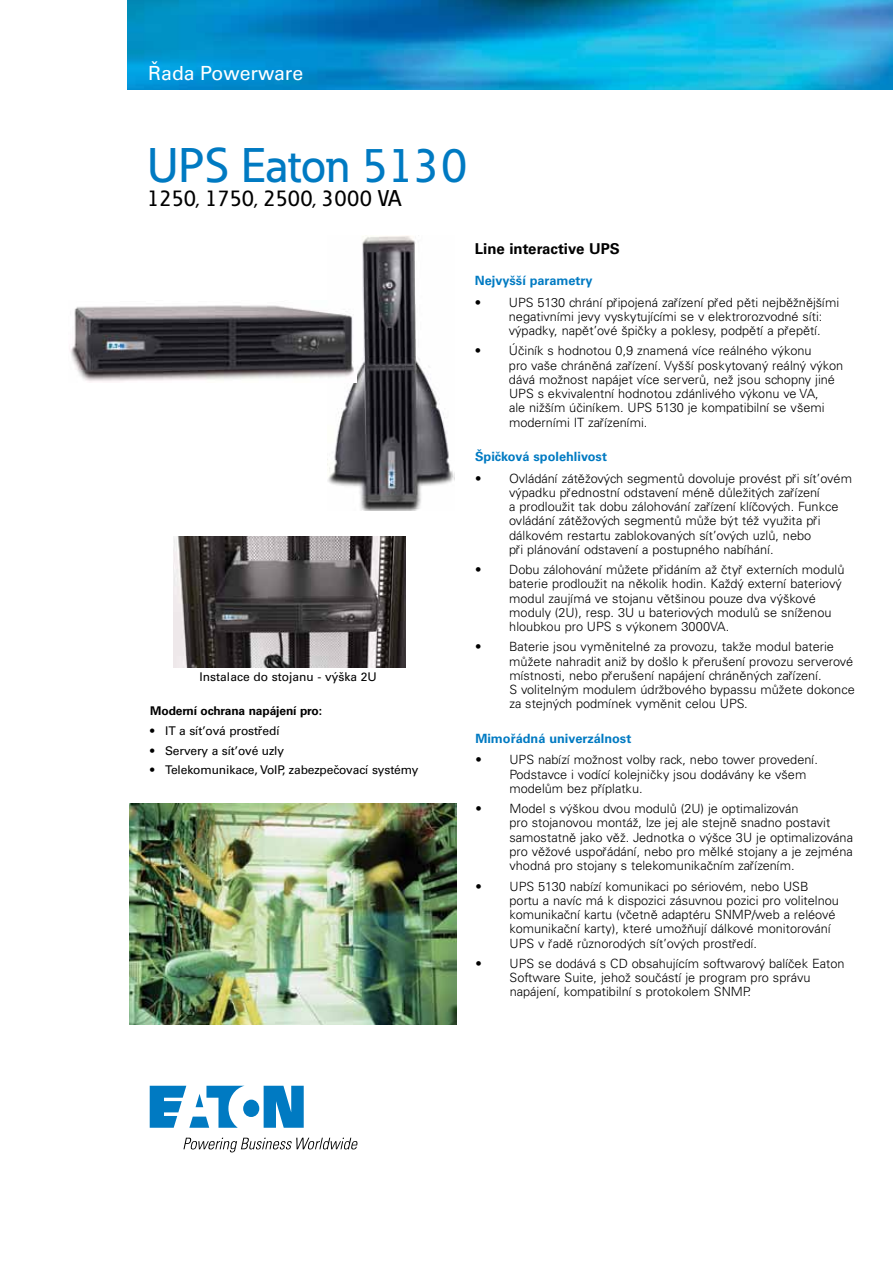
<style>
.page{position:relative;width:893px;height:1263px;background:#fff}
.page>*{position:absolute;margin:0;border:0;box-sizing:border-box;transform-origin:0 0}
.t1{font:500 48px "Eaton";color:#007ac2}
.t2{font:500 22.5px "Eaton";color:#000}
.t3{font:19.5px "Univers";color:#fff}
.t4{font:700 15px "Univers";color:#000}
.t5{font:300 12.75px/14.2px "Univers";color:#000}
.t6{font:700 12.75px "Univers";color:#007ac2}
.t7{font:12px "Univers";letter-spacing:-.01em;color:#000}
.t8{font:700 12px "Univers";letter-spacing:-.01em;color:#000}
</style>
<div class="page">
<img style="left:127px;top:0;width:766px;height:89px">
<svg style="left:150px;top:1086px;width:154px;height:42px"></svg>
<svg style="left:183px;top:1138px;width:175px;height:14px"></svg>
<img style="left:327px;top:236px;width:127px;height:274px">
<img style="left:70px;top:300px;width:287px;height:82px">
<img style="left:174px;top:536px;width:232px;height:131px">
<img style="left:130px;top:804px;width:326px;height:221px">
<h3 class="t3" style="left:148px;top:61px;width:157px">Řada Powerware</h3>
<h1 class="t1" style="left:147px;top:136px;width:322px">UPS Eaton 5130</h1>
<h2 class="t2" style="left:147px;top:184px;width:256px">1250, 1750, 2500, 3000 VA</h2>
<p class="t7" style="left:200px;top:669px;width:179px">Instalace do stojanu - výška 2U</p>
<p class="t8" style="left:150px;top:703px;width:173px">Moderní ochrana napájení pro:</p>
<p class="t7" style="left:150px;top:723px;width:131px">• IT a síťová prostředí</p>
<p class="t7" style="left:150px;top:743px;width:135px">• Servery a síťové uzly</p>
<p class="t7" style="left:150px;top:762px;width:270px">• Telekomunikace, VoIP, zabezpečovací systémy</p>
<p class="t4" style="left:475px;top:240px;width:147px">Line interactive UPS</p>
<p class="t6" style="left:475px;top:272px;width:119px">Nejvyšší parametry</p>
<p class="t5" style="left:509px;top:295px;width:332px;text-indent:-34px">• UPS 5130 chrání připojená zařízení před pěti nejběžnějšími negativními jevy vyskytujícími se v elektrorozvodné síti: výpadky, napěťové špičky a poklesy, podpětí a přepětí.</p>
<p class="t5" style="left:509px;top:344px;width:336px;text-indent:-34px">• Účiník s hodnotou 0,9 znamená více reálného výkonu<br>pro vaše chráněná zařízení. Vyšší poskytovaný reálný výkon dává možnost napájet více serverů, než jsou schopny jiné UPS s ekvivalentní hodnotou zdánlivého výkonu ve VA,<br>ale nižším účiníkem. UPS 5130 je kompatibilní se všemi moderními IT zařízeními.</p>
<p class="t6" style="left:475px;top:448px;width:133px">Špičková spolehlivost</p>
<p class="t5" style="left:509px;top:471px;width:344px;text-indent:-34px">• Ovládání zátěžových segmentů dovoluje provést při síťovém výpadku přednostní odstavení méně důležitých zařízení<br>a prodloužit tak dobu zálohování zařízení klíčových. Funkce ovládání zátěžových segmentů může být též využita při dálkovém restartu zablokovaných síťových uzlů, nebo<br>při plánování odstavení a postupného nabíhání.</p>
<p class="t5" style="left:509px;top:562px;width:337px;text-indent:-34px">• Dobu zálohování můžete přidáním až čtyř externích modulů baterie prodloužit na několik hodin. Každý externí bateriový modul zaujímá ve stojanu většinou pouze dva výškové moduly (2U), resp. 3U u bateriových modulů se sníženou hloubkou pro UPS s výkonem 3000VA.</p>
<p class="t5" style="left:509px;top:640px;width:347px;text-indent:-34px">• Baterie jsou vyměnitelné za provozu, takže modul baterie můžete nahradit aniž by došlo k přerušení provozu serverové místnosti, nebo přerušení napájení chráněných zařízení.<br>S volitelným modulem údržbového bypassu můžete dokonce za stejných podmínek vyměnit celou UPS.</p>
<p class="t6" style="left:475px;top:730px;width:157px">Mimořádná univerzálnost</p>
<p class="t5" style="left:509px;top:753px;width:310px;text-indent:-34px">• UPS nabízí možnost volby rack, nebo tower provedení.<br>Podstavce i vodící kolejničky jsou dodávány ke všem modelům bez příplatku.</p>
<p class="t5" style="left:509px;top:801px;width:345px;text-indent:-34px">• Model s výškou dvou modulů (2U) je optimalizován<br>pro stojanovou montáž, lze jej ale stejně snadno postavit samostatně jako věž. Jednotka o výšce 3U je optimalizována pro věžové uspořádání, nebo pro mělké stojany a je zejména vhodná pro stojany s telekomunikačním zařízením.</p>
<p class="t5" style="left:510px;top:879px;width:331px;text-indent:-34px">• UPS 5130 nabízí komunikaci po sériovém, nebo USB portu a navíc má k dispozici zásuvnou pozici pro volitelnou komunikační kartu (včetně adaptéru SNMP/web a reléové komunikační karty), které umožňují dálkové monitorování UPS v řadě různorodých síťových prostředí.</p>
<p class="t5" style="left:510px;top:956px;width:336px;text-indent:-34px">• UPS se dodává s CD obsahujícím softwarový balíček Eaton<br>Software Suite, jehož součástí je program pro správu napájení, kompatibilní s protokolem SNMP.</p>
</div>
